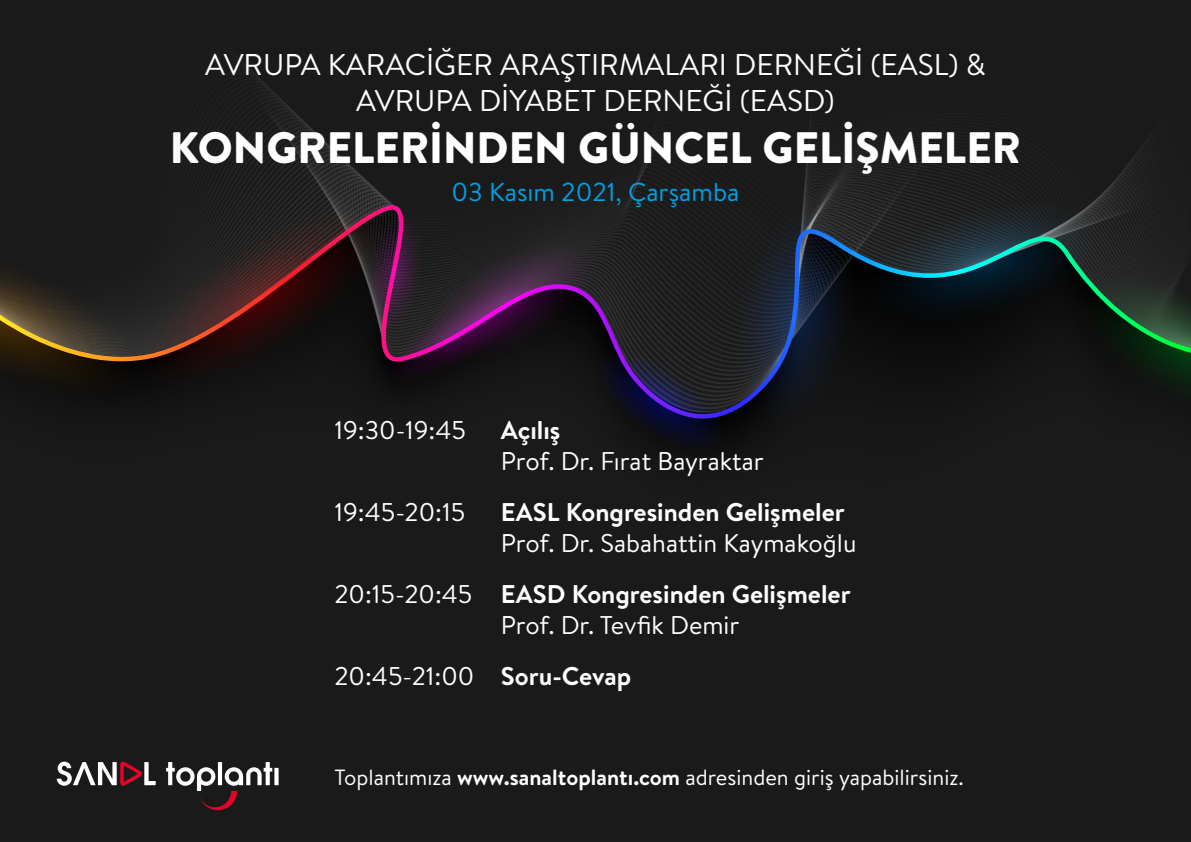
<style>
.page{position:relative;width:1191px;height:842px;background:#1a1a1a}
.page>*{position:absolute;margin:0;border:0;box-sizing:border-box;transform-origin:0 0}
.t1{font:900 44px "Brandon Text";color:#fff}
.t2{font:30px/36px "Brandon Text";color:#fff;text-align:center}
.t3{font:26px "Brandon Text";color:#009ee2}
.t4{font:25.6px/51.2px "Brandon Text";color:#fff;text-align:right}
.t5{font:700 25.6px "Brandon Text";color:#fff}
.t6{font:22px "Brandon Text";color:#fff}
.s1{font-weight:700}
</style>
<div class="page">
<svg style="left:218px;top:67px;width:938px;height:138px"></svg>
<svg style="left:141px;top:205px;width:724px;height:191px"></svg>
<svg style="left:865px;top:201px;width:326px;height:190px"></svg>
<svg style="left:366px;top:207px;width:490px;height:243px"></svg>
<svg style="left:141px;top:204px;width:249px;height:185px"></svg>
<svg style="left:0;top:274px;width:141px;height:124px"></svg>
<svg style="left:57px;top:761px;width:221px;height:49px"></svg>
<p class="t2" style="left:205px;top:45px;width:782px">AVRUPA KARACİĞER ARAŞTIRMALARI DERNEĞİ (EASL) &amp;<br>AVRUPA DİYABET DERNEĞİ (EASD)</p>
<h1 class="t1" style="left:170px;top:117px;width:852px">KONGRELERİNDEN GÜNCEL GELİŞMELER</h1>
<p class="t3" style="left:451px;top:175px;width:289px">03 Kasım 2021, Çarşamba</p>
<p class="t4" style="left:334px;top:404px;width:133px">19:30-19:45</p>
<p class="t5" style="left:501px;top:412px;width:61px">Açılış</p>
<p class="t4" style="left:501px;top:434px;width:264px">Prof. Dr. Fırat Bayraktar</p>
<p class="t4" style="left:334px;top:486px;width:132px">19:45-20:15</p>
<p class="t5" style="left:501px;top:494px;width:345px">EASL Kongresinden Gelişmeler</p>
<p class="t4" style="left:334px;top:516px;width:523px">Prof. Dr. Sabahattin Kaymakoğlu<br>20:15-20:45 <span class="s1">EASD Kongresinden Gelişmeler</span></p>
<p class="t4" style="left:334px;top:598px;width:406px;text-align:left;text-indent:166px">Prof. Dr. Tevfik Demir<br>20:45-21:00 <span class="s1">Soru-Cevap</span></p>
<p class="t6" style="left:334px;top:762px;width:631px">Toplantımıza <span class="s1">www.sanaltoplantı.com</span> adresinden giriş yapabilirsiniz.</p>
</div>
